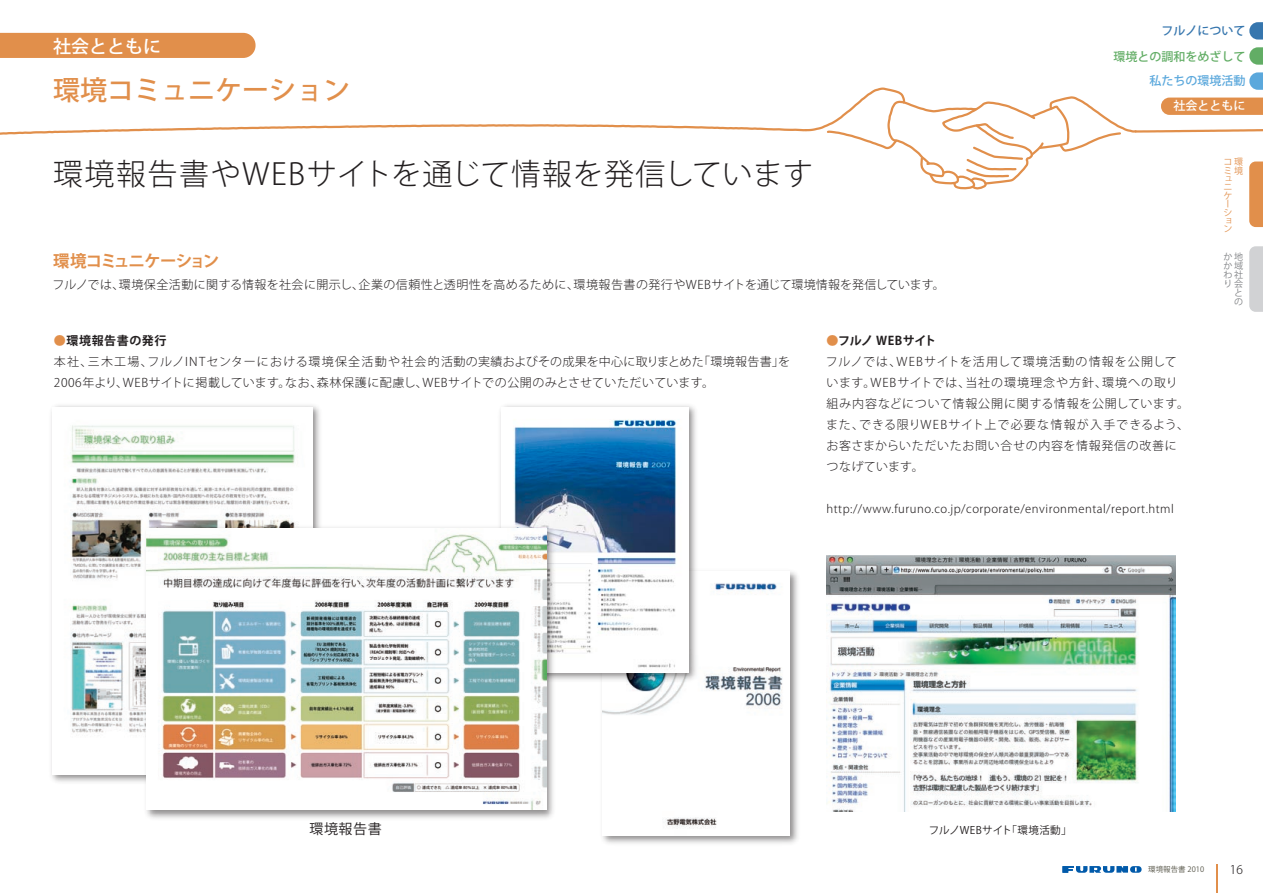
<style>
.page{position:relative;width:1263px;height:893px;background:#fff}
.page>*{position:absolute;margin:0;border:0;box-sizing:border-box;transform-origin:0 0}
.t1{font:300 30px "Koz Go Pro";letter-spacing:.03em;color:#231f20}
.t2{font:500 27px "Koz Go Pro";color:#e18f4b}
.t3{font:500 18px "Koz Go Pro";color:#fff}
.t4{font:700 16.5px "Koz Go Pro";letter-spacing:-.075em;color:#e18f4b}
.t5{font:14.1px "Koz Go Pro";letter-spacing:.04em;color:#231f20}
.t6{font:300 12px/21px "Koz Go Pro";letter-spacing:.04em;color:#231f20}
.t7{font:300 12px "Koz Go Pro";letter-spacing:.02em;color:#231f20}
.t8{font:300 12px/21px "Koz Go Pro";letter-spacing:.09em;color:#231f20}
.t9{font:300 12px "Koz Go Pro";letter-spacing:.065em;color:#231f20}
.t10{font:300 12px "Koz Go Pro";letter-spacing:.085em;color:#231f20}
.t11{font:300 12px "Koz Go Pro";letter-spacing:.08em;color:#231f20}
.t12{font:300 12px "Koz Go Pro";letter-spacing:.01em;color:#231f20}
.t13{font:500 12px "Koz Go Pro";color:#62ad65}
.t14{font:700 12px "Koz Go Pro";letter-spacing:.05em;color:#231f20}
.t15{font:500 12px "Koz Go Pro";color:#5ba8dc}
.t16{font:500 12px "Koz Go Pro";color:#3676ae}
.t17{font:500 12px "Koz Go Pro";color:#fff}
.t18{font:300 11.4px "Koz Go Pro";letter-spacing:.045em;color:#231f20}
.t19{font:10.5px "Koz Go Pro";letter-spacing:-.01em;color:#231f20}
.t20{font:10.5px "Koz Go Pro";letter-spacing:.04em;color:#231f20}
.t21{font:9px/8.7px "Koz Go Pro";color:#e18f4b}
.t22{font:9px/9px "Koz Go Pro";color:#808285;text-align:right}
.t23{font:7.5px "Koz Go Pro";color:#58574a}
.s1{color:#e18f4b}
.s2{font-weight:700;color:#e18f4b}
.s3{font-weight:700}
</style>
<div class="page">
<div style="left:0;top:33px;width:256px;height:25px;background:#e18f4b"></div>
<svg style="left:1062px;top:866px;width:79px;height:7px"></svg>
<svg style="left:1216px;top:864px;width:1px;height:29px"></svg>
<svg style="left:1249px;top:22px;width:14px;height:18px"></svg>
<svg style="left:1249px;top:47px;width:14px;height:18px"></svg>
<svg style="left:0;top:72px;width:1263px;height:155px"></svg>
<svg style="left:1249px;top:246px;width:14px;height:66px"></svg>
<img style="left:827px;top:555px;width:349px;height:257px">
<img style="left:602px;top:571px;width:196px;height:273px">
<img style="left:602px;top:571px;width:188px;height:265px">
<img style="left:500px;top:405px;width:201px;height:280px">
<img style="left:501px;top:407px;width:187px;height:265px">
<img style="left:51px;top:405px;width:269px;height:377px">
<img style="left:53px;top:407px;width:260px;height:367px">
<img style="left:141px;top:522px;width:417px;height:297px">
<img style="left:147px;top:528px;width:399px;height:282px">
<h3 class="t3" style="left:53px;top:35px;width:109px">社会とともに</h3>
<h2 class="t2" style="left:53px;top:73px;width:298px">環境コミュニケーション</h2>
<h1 class="t1" style="left:53px;top:154px;width:761px">環境報告書やWEBサイトを通じて情報を発信しています</h1>
<h3 class="t4" style="left:53px;top:250px;width:167px">環境コミュニケーション</h3>
<p class="t6" style="left:358px;top:274px;width:222px">企業の信頼性と透明性を高めるために、</p>
<p class="t6" style="left:119px;top:274px;width:247px">環境保全活動に関する情報を社会に開示し、</p>
<p class="t7" style="left:574px;top:277px;width:373px">環境報告書の発行やWEBサイトを通じて環境情報を発信しています。</p>
<p class="t6" style="left:53px;top:274px;width:73px">フルノでは、</p>
<p class="t16" style="left:1161px;top:23px;width:85px">フルノについて</p>
<p class="t13" style="left:1113px;top:48px;width:133px">環境との調和をめざして</p>
<p class="t15" style="left:1149px;top:73px;width:97px">私たちの環境活動</p>
<p class="t17" style="left:1173px;top:98px;width:73px">社会とともに</p>
<p class="t21" style="left:1223px;top:158px;width:21px">コ環ミ境</p>
<p class="t21" style="left:1223px;top:175px;width:10px;line-height:7.8px">ュニ</p>
<p class="t21" style="left:1223px;top:191px;width:10px">ケーシ</p>
<p class="t21" style="left:1223px;top:217px;width:10px;line-height:8.2px">ョン</p>
<p class="t22" style="left:1223px;top:252px;width:21px">か地か域わ社り会と<br>の</p>
<p class="t14" style="left:54px;top:333px;width:114px"><span class="s1">●</span>環境報告書の発行</p>
<p class="t6" style="left:147px;top:351px;width:558px">フルノINTセンターにおける環境保全活動や社会的活動の実績およびその成果を中心に取りまとめた</p>
<p class="t6" style="left:698px;top:351px;width:93px">「環境報告書を」</p>
<p class="t6" style="left:54px;top:351px;width:40px">本社、</p>
<p class="t6" style="left:88px;top:351px;width:67px">三木工場、</p>
<p class="t8" style="left:897px;top:330px;width:282px;text-indent:-70px"><span class="s2">●</span><span class="s3">フルノ WEBサイト<br></span>WEBサイトを活用して環境活動の情報を公開して</p>
<p class="t6" style="left:826px;top:351px;width:77px">フルノでは、</p>
<p class="t7" style="left:422px;top:375px;width:293px">WEBサイトでの公開のみとさせていただいています。</p>
<p class="t6" style="left:54px;top:372px;width:76px">2006年より、</p>
<p class="t12" style="left:123px;top:375px;width:169px">WEBサイトに掲載しています。</p>
<p class="t6" style="left:317px;top:372px;width:112px">森林保護に配慮し、</p>
<p class="t6" style="left:285px;top:372px;width:39px">なお、</p>
<p class="t11" style="left:965px;top:375px;width:143px">当社の環境理念や方針、</p>
<p class="t6" style="left:1102px;top:372px;width:77px">環境への取り</p>
<p class="t6" style="left:826px;top:372px;width:50px">います。</p>
<p class="t9" style="left:826px;top:396px;width:364px">組み内容などについて情報公開に関する情報を公開しています。</p>
<p class="t10" style="left:859px;top:417px;width:331px">できる限りWEBサイト上で必要な情報が入手できるよう、</p>
<p class="t11" style="left:870px;top:375px;width:101px">WEBサイトでは、</p>
<p class="t6" style="left:826px;top:414px;width:352px">また、<br>お客さまからいただいたお問い合せの内容を情報発信の改善につなげています。</p>
<p class="t18" style="left:826px;top:501px;width:349px">http://www.furuno.co j p. /corporate/environmental/report.html</p>
<p class="t5" style="left:309px;top:819px;width:74px">環境報告書</p>
<p class="t20" style="left:1006px;top:823px;width:67px">「環境活動「</p>
<p class="t19" style="left:929px;top:823px;width:85px">フルノWEBサイト</p>
<p class="t23" style="left:1148px;top:865px;width:57px">環境報告書 2010</p>
<p class="t6" style="left:1230px;top:859px;width:15px">16</p>
</div>
